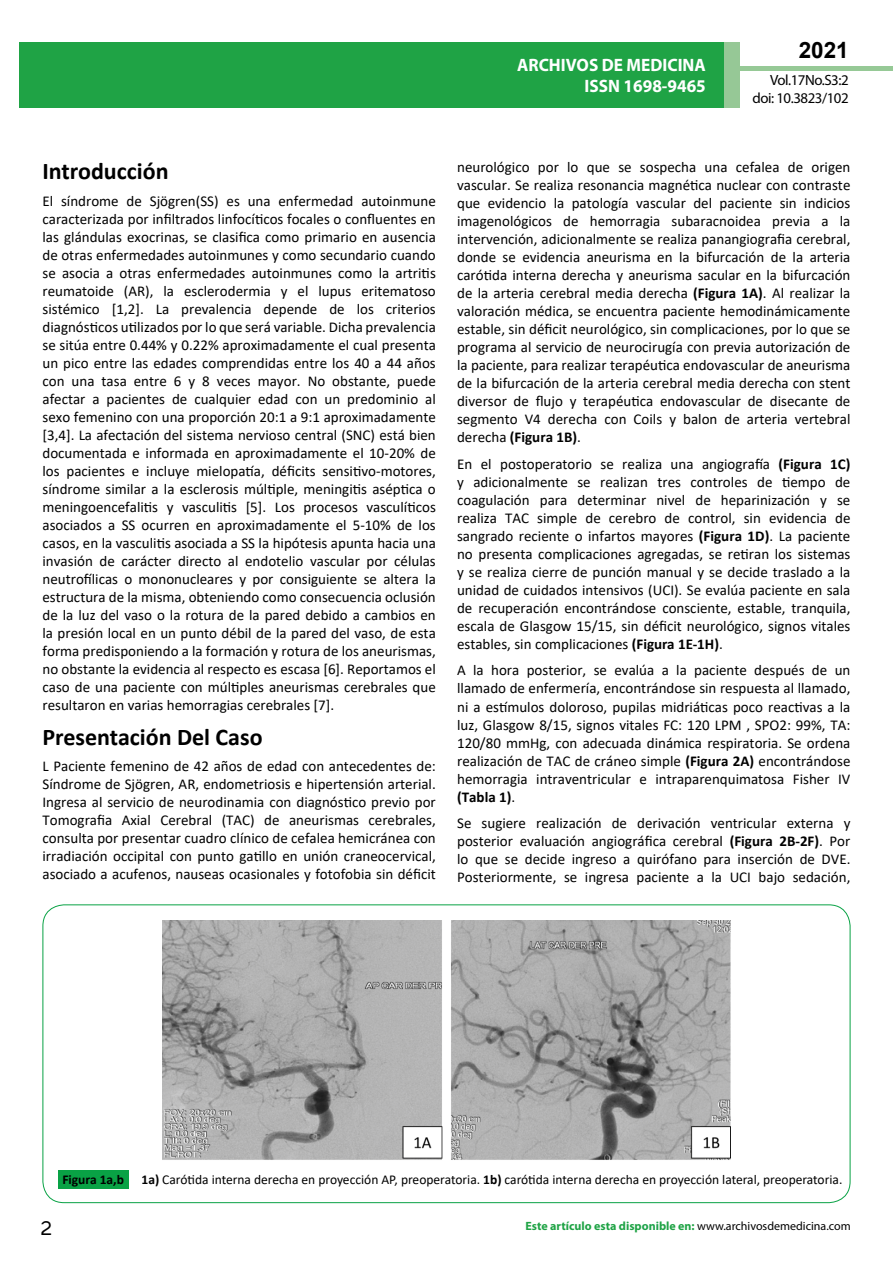
<style>
.page{position:relative;width:893px;height:1263px;background:#fff}
.page>*{position:absolute;margin:0;border:0;box-sizing:border-box;transform-origin:0 0}
.t1{font:25.5px "Tunga";color:#000}
.t2{font:700 24px "Calibri";color:#000}
.t3{font:700 22.5px "Arial";color:#000}
.t4{font:700 18px/21.6px "Myriad Pro";color:#fff;text-align:right;scale:.96 1}
.t5{font:15px/18px "Calibri";color:#000;text-align:justify}
.t6{font:14.85px/17.9px "Myriad Pro";letter-spacing:-.03em;color:#000;text-align:right}
.t7{font:13.5px "Calibri";color:#000}
.t8{font:700 13.5px "Calibri";color:#000}
.t9{font:700 12px "Myriad Pro";color:#1fa345}
.s1{font-weight:700}
.s2{color:#1da34a}
.s3{font-weight:400;color:#000}
</style>
<div class="page">
<div style="left:722px;top:66px;width:171px;height:5px;background:#96c996"></div>
<div style="left:19px;top:42px;width:706px;height:66px;background:#1fa345"></div>
<div style="left:725px;top:42px;width:15px;height:66px;background:#96c896"></div>
<img style="left:163px;top:921px;width:567px;height:239px">
<div style="left:58px;top:1170px;width:70px;height:18px;background:#09a245"></div>
<p class="t4" style="left:517px;top:53px;width:198px">ARCHIVOS DE MEDICINA<br>ISSN 1698-9465</p>
<h3 class="t3" style="left:799px;top:35px;width:52px">2021</h3>
<p class="t6" style="left:752px;top:71px;width:98px">Vol.17No.S3:2 doi: 10.3823/102</p>
<h2 class="t2" style="left:43px;top:154px;width:128px">Introducción</h2>
<p class="t5" style="left:43px;top:191px;width:395px">El síndrome de Sjögren(SS) es una enfermedad autoinmune caracterizada por infiltrados linfocíticos focales o confluentes en las glándulas exocrinas, se clasifica como primario en ausencia de otras enfermedades autoinmunes y como secundario cuando se asocia a otras enfermedades autoinmunes como la artritis reumatoide (AR), la esclerodermia y el lupus eritematoso sistémico [1,2]. La prevalencia depende de los criterios diagnósticos utilizados por lo que será variable. Dicha prevalencia se sitúa entre 0.44% y 0.22% aproximadamente el cual presenta un pico entre las edades comprendidas entre los 40 a 44 años con una tasa entre 6 y 8 veces mayor. No obstante, puede afectar a pacientes de cualquier edad con un predominio al sexo femenino con una proporción 20:1 a 9:1 aproximadamente [3,4]. La afectación del sistema nervioso central (SNC) está bien documentada e informada en aproximadamente el 10-20% de los pacientes e incluye mielopatía, déficits sensitivo-motores, síndrome similar a la esclerosis múltiple, meningitis aséptica o meningoencefalitis y vasculitis [5]. Los procesos vasculíticos asociados a SS ocurren en aproximadamente el 5-10% de los casos, en la vasculitis asociada a SS la hipótesis apunta hacia una invasión de carácter directo al endotelio vascular por células neutrofílicas o mononucleares y por consiguiente se altera la estructura de la misma, obteniendo como consecuencia oclusión de la luz del vaso o la rotura de la pared debido a cambios en la presión local en un punto débil de la pared del vaso, de esta forma predisponiendo a la formación y rotura de los aneurismas, no obstante la evidencia al respecto es escasa [6]. Reportamos el caso de una paciente con múltiples aneurismas cerebrales que resultaron en varias hemorragias cerebrales [7].</p>
<h2 class="t2" style="left:43px;top:720px;width:222px">Presentación Del Caso</h2>
<p class="t5" style="left:43px;top:757px;width:395px">L Paciente femenino de 42 años de edad con antecedentes de:<br>Síndrome de Sjögren, AR, endometriosis e hipertensión arterial.<br>Ingresa al servicio de neurodinamia con diagnóstico previo por Tomografia Axial Cerebral (TAC) de aneurismas cerebrales, consulta por presentar cuadro clínico de cefalea hemicránea con irradiación occipital con punto gatillo en unión craneocervical, asociado a acufenos, nauseas ocasionales y fotofobia sin déficit</p>
<p class="t5" style="left:457px;top:158px;width:395px">neurológico por lo que se sospecha una cefalea de origen vascular. Se realiza resonancia magnética nuclear con contraste que evidencio la patología vascular del paciente sin indicios imagenológicos de hemorragia subaracnoidea previa a la intervención, adicionalmente se realiza panangiografia cerebral, donde se evidencia aneurisma en la bifurcación de la arteria carótida interna derecha y aneurisma sacular en la bifurcación de la arteria cerebral media derecha <span class="s1">(Figura 1A)</span>. Al realizar la valoración médica, se encuentra paciente hemodinámicamente estable, sin déficit neurológico, sin complicaciones, por lo que se programa al servicio de neurocirugía con previa autorización de la paciente, para realizar terapéutica endovascular de aneurisma de la bifurcación de la arteria cerebral media derecha con stent diversor de flujo y terapéutica endovascular de disecante de segmento V4 derecha con Coils y balon de arteria vertebral derecha <span class="s1">(Figura 1B)</span>.</p>
<p class="t5" style="left:457px;top:455px;width:395px">En el postoperatorio se realiza una angiografía <span class="s1">(Figura 1C) </span>y adicionalmente se realizan tres controles de tiempo de coagulación para determinar nivel de heparinización y se realiza TAC simple de cerebro de control, sin evidencia de sangrado reciente o infartos mayores <span class="s1">(Figura 1D)</span>. La paciente no presenta complicaciones agregadas, se retiran los sistemas y se realiza cierre de punción manual y se decide traslado a la unidad de cuidados intensivos (UCI). Se evalúa paciente en sala de recuperación encontrándose consciente, estable, tranquila, escala de Glasgow 15/15, sin déficit neurológico, signos vitales estables, sin complicaciones <span class="s1">(Figura 1E-1H)</span>.</p>
<p class="t5" style="left:457px;top:661px;width:395px">A la hora posterior, se evalúa a la paciente después de un llamado de enfermería, encontrándose sin respuesta al llamado, ni a estímulos doloroso, pupilas midriáticas poco reactivas a la luz, Glasgow 8/15, signos vitales FC: 120 LPM , SPO2: 99%, TA:<br>120/80 mmHg, con adecuada dinámica respiratoria. Se ordena realización de TAC de cráneo simple <span class="s1">(Figura 2A)</span> encontrándose hemorragia intraventricular e intraparenquimatosa Fisher IV <span class="s1">(Tabla 1)</span>.</p>
<p class="t5" style="left:457px;top:814px;width:395px">Se sugiere realización de derivación ventricular externa y posterior evaluación angiográfica cerebral <span class="s1">(Figura 2B-2F)</span>. Por lo que se decide ingreso a quirófano para inserción de DVE.<br>Posteriormente, se ingresa paciente a la UCI bajo sedación,</p>
<p class="t8" style="left:62px;top:1170px;width:63px">Figura 1a,b</p>
<p class="t7" style="left:142px;top:1170px;width:702px"><span class="s1">1a)</span> Carótida interna derecha en proyección AP, preoperatoria. <span class="s1">1b)</span> carótida interna derecha en proyección lateral, preoperatoria.</p>
<h1 class="t1" style="left:41px;top:1211px;width:13px">2</h1>
<p class="t9" style="left:525px;top:1218px;width:327px">Este artículo esta disp<span class="s2">oni</span>ble en: <span class="s3">www.archivosdemedicina.com</span></p>
</div>
